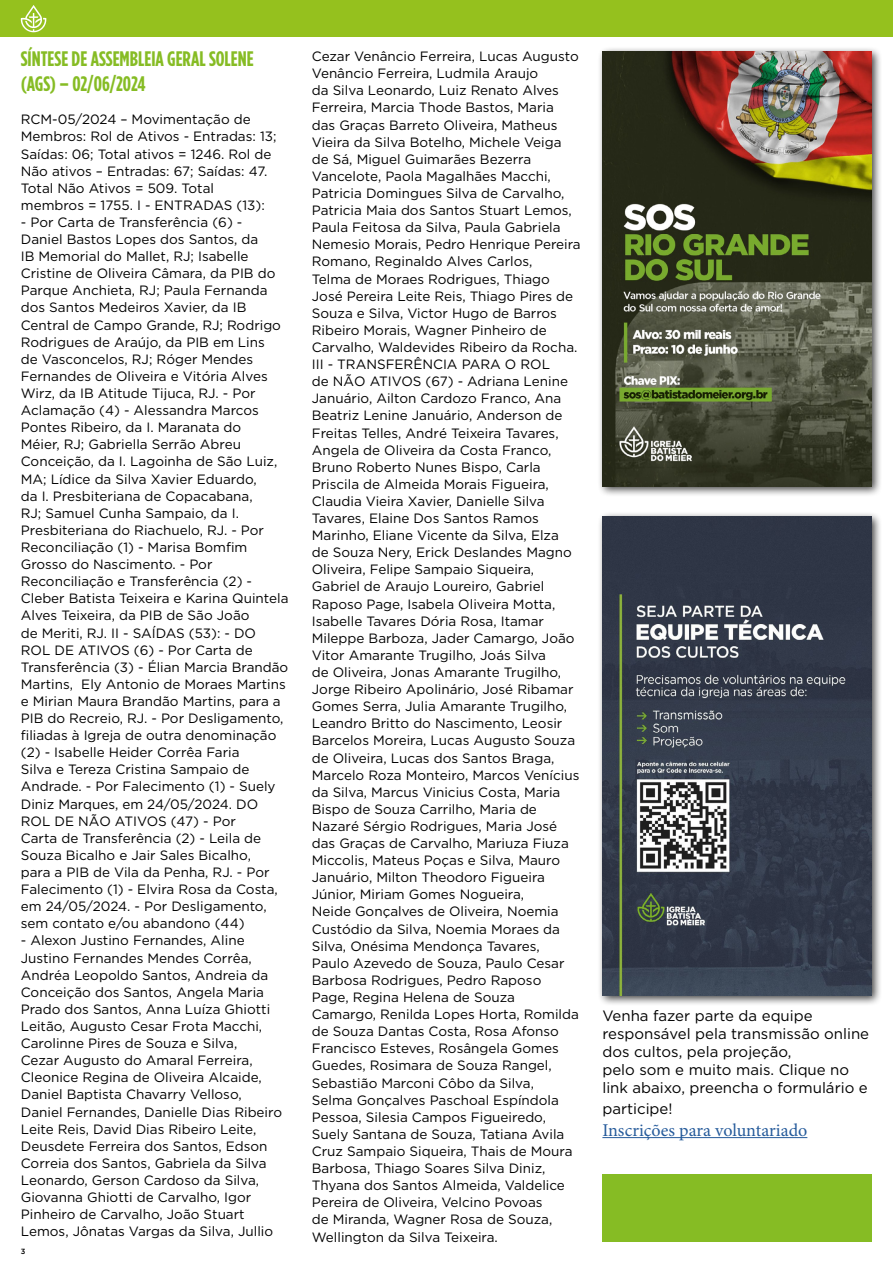
<style>
.page{position:relative;width:893px;height:1263px;background:#fff}
.page>*{position:absolute;margin:0;border:0;box-sizing:border-box;transform-origin:0 0}
.t1{font:700 21px/25.2px "Gotham Condensed";color:#86bc24}
.t2{font:18px "Minion Pro";color:#265b9b}
.t3{font:15px/18px "Gotham";color:#000}
.t4{font:13.5px/17.1px "Gotham";color:#000}
.t5{font:500 7.5px "Gotham";color:#000}
</style>
<div class="page">
<div style="left:0;top:0;width:893px;height:36px;background:#95c11e"></div>
<svg style="left:21px;top:5px;width:25px;height:27px"></svg>
<div style="left:598px;top:46px;width:285px;height:451px;background:#000;opacity:.75"></div>
<img style="left:602px;top:51px;width:270px;height:435px">
<hr style="left:602px;top:1137px;width:205px;height:1px;background:#265b9b">
<div style="left:598px;top:512px;width:285px;height:494px;background:#000;opacity:.75"></div>
<img style="left:602px;top:517px;width:269px;height:478px">
<div style="left:602px;top:1174px;width:270px;height:68px;background:#86bc24"></div>
<h1 class="t1" style="left:21px;top:45px;width:234px">SÍNTESE DE ASSEMBLEIA GERAL SOLENE (AGS) – 02/06/2024</h1>
<p class="t4" style="left:21px;top:111px;width:257px">RCM-05/2024 – Movimentação de Membros: Rol de Ativos - Entradas: 13; Saídas: 06; Total ativos = 1246. Rol de Não ativos – Entradas: 67; Saídas: 47.<br>Total Não Ativos = 509. Total membros = 1755. I - ENTRADAS (13):</p>
<p class="t4" style="left:21px;top:213px;width:269px">- Por Carta de Transferência (6) -<br>Daniel Bastos Lopes dos Santos, da<br>IB Memorial do Mallet, RJ; Isabelle Cristine de Oliveira Câmara, da PIB do Parque Anchieta, RJ; Paula Fernanda dos Santos Medeiros Xavier, da IB Central de Campo Grande, RJ; Rodrigo Rodrigues de Araújo, da PIB em Lins<br>de Vasconcelos, RJ; Róger Mendes Fernandes de Oliveira e Vitória Alves Wirz, da IB Atitude Tijuca, RJ. - Por Aclamação (4) - Alessandra Marcos Pontes Ribeiro, da I. Maranata do<br>Méier, RJ; Gabriella Serrão Abreu Conceição, da I. Lagoinha de São Luiz, MA; Lídice da Silva Xavier Eduardo,<br>da I. Presbiteriana de Copacabana,<br>RJ; Samuel Cunha Sampaio, da I.<br>Presbiteriana do Riachuelo, RJ. - Por Reconciliação (1) - Marisa Bomfim Grosso do Nascimento. - Por Reconciliação e Transferência (2) - Cleber Batista Teixeira e Karina Quintela Alves Teixeira, da PIB de São João<br>de Meriti, RJ. II - SAÍDAS (53): - DO ROL DE ATIVOS (6) - Por Carta de Transferência (3) - Élian Marcia Brandão Martins, Ely Antonio de Moraes Martins e Mirian Maura Brandão Martins, para a PIB do Recreio, RJ. - Por Desligamento, filiadas à Igreja de outra denominação (2) - Isabelle Heider Corrêa Faria<br>Silva e Tereza Cristina Sampaio de Andrade. - Por Falecimento (1) - Suely Diniz Marques, em 24/05/2024. DO ROL DE NÃO ATIVOS (47) - Por<br>Carta de Transferência (2) - Leila de Souza Bicalho e Jair Sales Bicalho,<br>para a PIB de Vila da Penha, RJ. - Por Falecimento (1) - Elvira Rosa da Costa, em 24/05/2024. - Por Desligamento, sem contato e/ou abandono (44)</p>
<p class="t4" style="left:21px;top:932px;width:263px">- Alexon Justino Fernandes, Aline Justino Fernandes Mendes Corrêa, Andréa Leopoldo Santos, Andreia da Conceição dos Santos, Angela Maria Prado dos Santos, Anna Luíza Ghiotti Leitão, Augusto Cesar Frota Macchi, Carolinne Pires de Souza e Silva,<br>Cezar Augusto do Amaral Ferreira, Cleonice Regina de Oliveira Alcaide, Daniel Baptista Chavarry Velloso, Daniel Fernandes, Danielle Dias Ribeiro Leite Reis, David Dias Ribeiro Leite, Deusdete Ferreira dos Santos, Edson Correia dos Santos, Gabriela da Silva Leonardo, Gerson Cardoso da Silva, Giovanna Ghiotti de Carvalho, Igor Pinheiro de Carvalho, João Stuart Lemos, Jônatas Vargas da Silva, Jullio</p>
<p class="t5" style="left:21px;top:1247px;width:6px">3</p>
<p class="t4" style="left:312px;top:48px;width:270px">Cezar Venâncio Ferreira, Lucas Augusto Venâncio Ferreira, Ludmila Araujo<br>da Silva Leonardo, Luiz Renato Alves Ferreira, Marcia Thode Bastos, Maria das Graças Barreto Oliveira, Matheus Vieira da Silva Botelho, Michele Veiga de Sá, Miguel Guimarães Bezerra Vancelote, Paola Magalhães Macchi, Patricia Domingues Silva de Carvalho, Patricia Maia dos Santos Stuart Lemos, Paula Feitosa da Silva, Paula Gabriela Nemesio Morais, Pedro Henrique Pereira Romano, Reginaldo Alves Carlos,<br>Telma de Moraes Rodrigues, Thiago José Pereira Leite Reis, Thiago Pires de Souza e Silva, Victor Hugo de Barros Ribeiro Morais, Wagner Pinheiro de Carvalho, Waldevides Ribeiro da Rocha.<br>III - TRANSFERÊNCIA PARA O ROL<br>de NÃO ATIVOS (67) - Adriana Lenine Januário, Ailton Cardozo Franco, Ana Beatriz Lenine Januário, Anderson de Freitas Telles, André Teixeira Tavares, Angela de Oliveira da Costa Franco, Bruno Roberto Nunes Bispo, Carla Priscila de Almeida Morais Figueira, Claudia Vieira Xavier, Danielle Silva Tavares, Elaine Dos Santos Ramos Marinho, Eliane Vicente da Silva, Elza<br>de Souza Nery, Erick Deslandes Magno Oliveira, Felipe Sampaio Siqueira, Gabriel de Araujo Loureiro, Gabriel Raposo Page, Isabela Oliveira Motta, Isabelle Tavares Dória Rosa, Itamar Mileppe Barboza, Jader Camargo, João Vitor Amarante Trugilho, Joás Silva<br>de Oliveira, Jonas Amarante Trugilho, Jorge Ribeiro Apolinário, José Ribamar Gomes Serra, Julia Amarante Trugilho, Leandro Britto do Nascimento, Leosir Barcelos Moreira, Lucas Augusto Souza de Oliveira, Lucas dos Santos Braga, Marcelo Roza Monteiro, Marcos Venícius da Silva, Marcus Vinicius Costa, Maria Bispo de Souza Carrilho, Maria de Nazaré Sérgio Rodrigues, Maria José das Graças de Carvalho, Mariuza Fiuza Miccolis, Mateus Poças e Silva, Mauro Januário, Milton Theodoro Figueira Júnior, Miriam Gomes Nogueira,<br>Neide Gonçalves de Oliveira, Noemia Custódio da Silva, Noemia Moraes da Silva, Onésima Mendonça Tavares,<br>Paulo Azevedo de Souza, Paulo Cesar Barbosa Rodrigues, Pedro Raposo Page, Regina Helena de Souza Camargo, Renilda Lopes Horta, Romilda de Souza Dantas Costa, Rosa Afonso Francisco Esteves, Rosângela Gomes Guedes, Rosimara de Souza Rangel, Sebastião Marconi Côbo da Silva,<br>Selma Gonçalves Paschoal Espíndola Pessoa, Silesia Campos Figueiredo, Suely Santana de Souza, Tatiana Avila Cruz Sampaio Siqueira, Thais de Moura Barbosa, Thiago Soares Silva Diniz, Thyana dos Santos Almeida, Valdelice Pereira de Oliveira, Velcino Povoas<br>de Miranda, Wagner Rosa de Souza, Wellington da Silva Teixeira.</p>
<p class="t3" style="left:602px;top:1006px;width:268px">Venha fazer parte da equipe responsável pela transmissão online dos cultos, pela projeção,<br>pelo som e muito mais. Clique no link abaixo, preencha o formulário e</p>
<p class="t3" style="left:602px;top:1099px;width:72px">participe!</p>
<h2 class="t2" style="left:602px;top:1118px;width:206px">Inscrições para voluntariado</h2>
</div>
